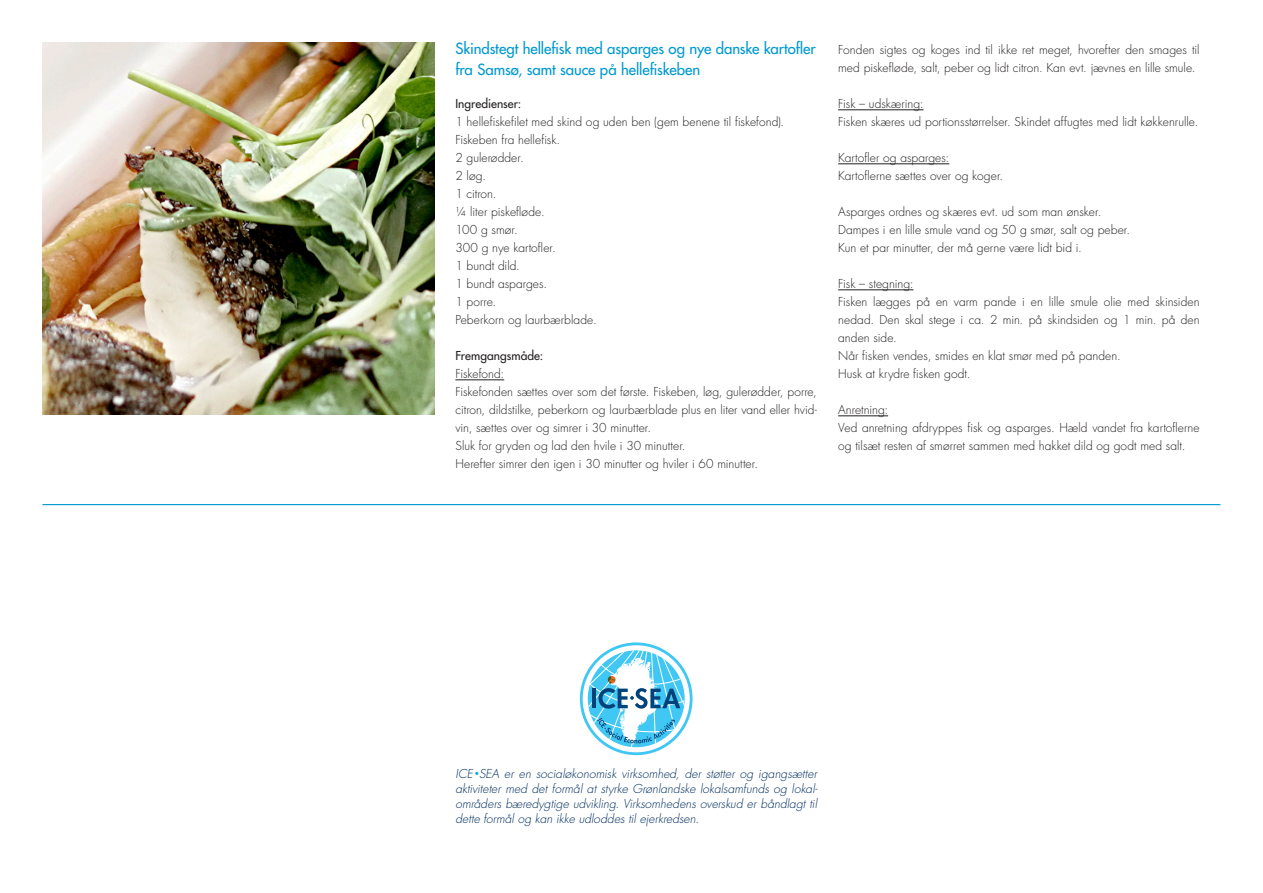
<style>
.page{position:relative;width:1263px;height:893px;background:#fff}
.page>*{position:absolute;margin:0;border:0;box-sizing:border-box;transform-origin:0 0}
.t1{font:15px/21px "Futura";letter-spacing:-.005em;color:#0099d1}
.t2{font:300 12px/18px "Futura";letter-spacing:.005em;color:#231f20;text-align:justify}
.t3{font:italic 300 12px/15px "Futura";color:#002d5e;text-align:justify}
.t4{font:12px "Futura";letter-spacing:.005em;color:#231f20}
.s1{font-weight:800;font-style:normal;color:#00aeef}
</style>
<div class="page">
<svg style="left:580px;top:642px;width:112px;height:113px"></svg>
<hr style="left:455px;top:379px;width:49px;height:1px;background:#231f20">
<img style="left:43px;top:43px;width:391px;height:371px">
<hr style="left:43px;top:504px;width:1177px;height:1px;background:#0099d1">
<hr style="left:838px;top:109px;width:85px;height:1px;background:#231f20">
<hr style="left:838px;top:163px;width:111px;height:1px;background:#231f20">
<hr style="left:838px;top:289px;width:75px;height:1px;background:#231f20">
<hr style="left:838px;top:415px;width:50px;height:1px;background:#231f20">
<p class="t1" style="left:455px;top:38px;width:362px">Skindstegt hellefisk med asparges og nye danske kartofler fra Samsø, samt sauce på hellefiskeben</p>
<p class="t4" style="left:455px;top:96px;width:67px">Ingredienser:</p>
<p class="t2" style="left:455px;top:113px;width:330px">1 hellefiskefilet med skind og uden ben (gem benene til fiskefond).</p>
<p class="t2" style="left:455px;top:131px;width:106px">Fiskeben fra hellefisk.</p>
<p class="t2" style="left:455px;top:149px;width:70px">2 gulerødder.</p>
<p class="t2" style="left:455px;top:167px;width:32px">2 løg.</p>
<p class="t2" style="left:455px;top:185px;width:43px">1 citron.</p>
<p class="t2" style="left:455px;top:203px;width:91px">¼ liter piskefløde.</p>
<p class="t2" style="left:455px;top:221px;width:64px">100 g smør.</p>
<p class="t2" style="left:455px;top:239px;width:102px">300 g nye kartofler.</p>
<p class="t2" style="left:455px;top:257px;width:66px">1 bundt dild.</p>
<p class="t2" style="left:455px;top:275px;width:93px">1 bundt asparges.</p>
<p class="t2" style="left:455px;top:293px;width:42px">1 porre.</p>
<p class="t2" style="left:455px;top:311px;width:143px">Peberkorn og laurbærblade.</p>
<p class="t4" style="left:455px;top:348px;width:89px">Fremgangsmåde:</p>
<p class="t2" style="left:455px;top:365px;width:50px">Fiskefond:</p>
<p class="t2" style="left:455px;top:383px;width:363px">Fiskefonden sættes over som det første. Fiskeben, løg, gulerødder, porre, citron, dildstilke, peberkorn og laurbærblade plus en liter vand eller hvid&shy;vin, sættes over og simrer i 30 minutter.</p>
<p class="t2" style="left:455px;top:437px;width:232px">Sluk for gryden og lad den hvile i 30 minutter.</p>
<p class="t2" style="left:455px;top:455px;width:304px">Herefter simrer den igen i 30 minutter og hviler i 60 minutter.</p>
<p class="t2" style="left:838px;top:41px;width:363px">Fonden sigtes og koges ind til ikke ret meget, hvorefter den smages til med piskefløde, salt, peber og lidt citron. Kan evt. jævnes en lille smule.</p>
<p class="t2" style="left:838px;top:95px;width:87px">Fisk – udskæring:</p>
<p class="t2" style="left:838px;top:113px;width:362px">Fisken skæres ud portionsstørrelser. Skindet affugtes med lidt køkkenrulle.</p>
<p class="t2" style="left:838px;top:149px;width:113px">Kartofler og asparges:</p>
<p class="t2" style="left:838px;top:167px;width:167px">Kartoflerne sættes over og koger.</p>
<p class="t2" style="left:838px;top:203px;width:265px">Asparges ordnes og skæres evt. ud som man ønsker.</p>
<p class="t2" style="left:838px;top:221px;width:294px">Dampes i en lille smule vand og 50 g smør, salt og peber.</p>
<p class="t2" style="left:838px;top:239px;width:245px">Kun et par minutter, der må gerne være lidt bid i.</p>
<p class="t2" style="left:838px;top:275px;width:77px">Fisk – stegning:</p>
<p class="t2" style="left:838px;top:293px;width:363px">Fisken lægges på en varm pande i en lille smule olie med skinsiden nedad. Den skal stege i ca. 2 min. på skindsiden og 1 min. på den anden side.</p>
<p class="t2" style="left:838px;top:347px;width:284px">Når fisken vendes, smides en klat smør med på panden.</p>
<p class="t2" style="left:838px;top:365px;width:134px">Husk at krydre fisken godt.</p>
<p class="t2" style="left:838px;top:401px;width:51px">Anretning:</p>
<p class="t2" style="left:838px;top:419px;width:363px">Ved anretning afdryppes fisk og asparges. Hæld vandet fra kartoflerne og tilsæt resten af smørret sammen med hakket dild og godt med salt.</p>
<p class="t3" style="left:455px;top:767px;width:364px">ICE <span class="s1">·</span>SEA er en socialøkonomisk virksomhed, der støtter og igangsætter aktiviteter med det formål at styrke Grønlandske lokalsamfunds og lokal&shy;områders bæredygtige udvikling. Virksomhedens overskud er båndlagt til dette formål og kan ikke udloddes til ejerkredsen.</p>
</div>
